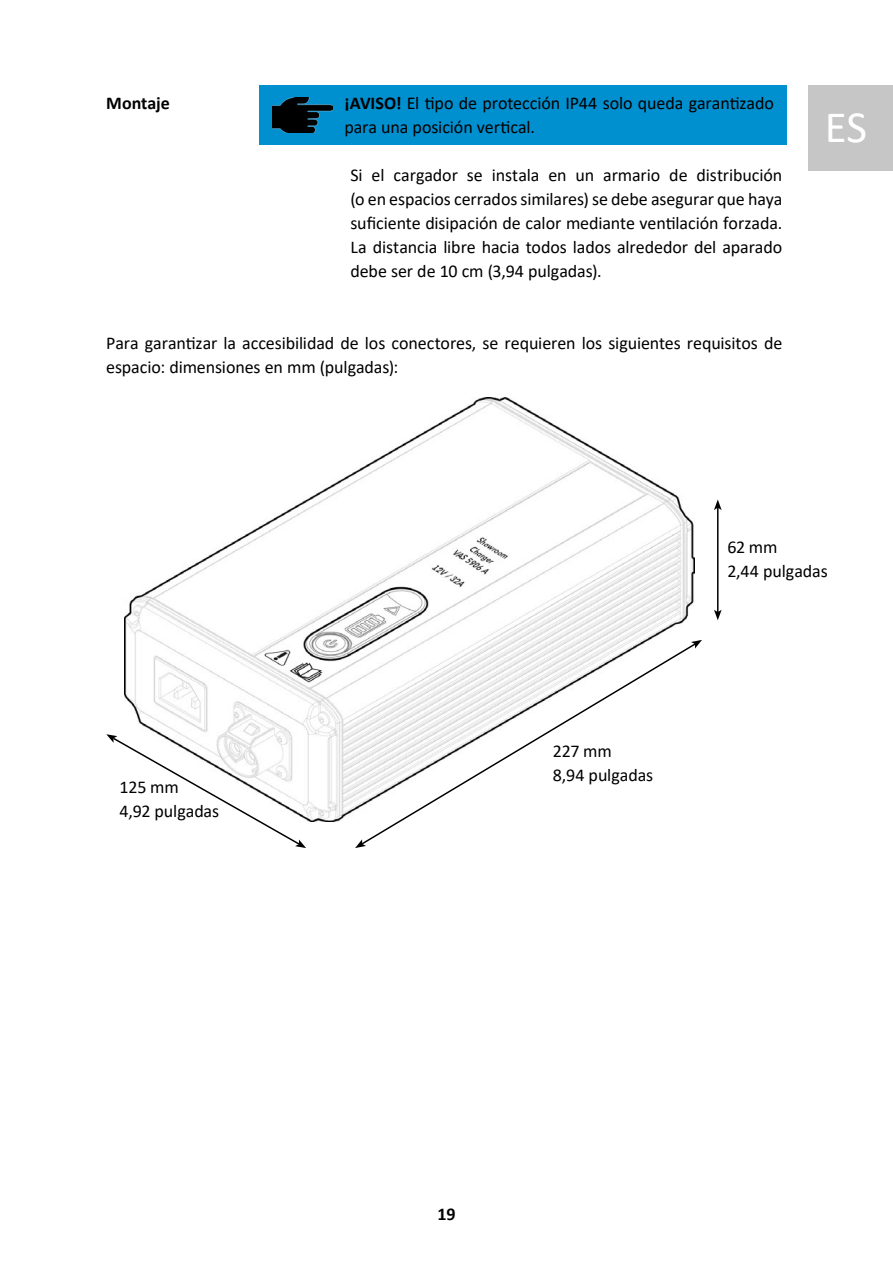
<style>
.page{position:relative;width:893px;height:1263px;background:#fff}
.page>*{position:absolute;margin:0;border:0;box-sizing:border-box;transform-origin:0 0}
.t1{font:45px "Calibri";color:#fff}
.t2{font:18px/24px "Calibri";letter-spacing:-.005em;color:#000}
.t3{font:700 18px "Calibri";color:#000}
.s1{font-weight:700}
</style>
<div class="page">
<div style="left:808px;top:85px;width:85px;height:85px;background:#c6c6c6"></div>
<img style="left:124px;top:397px;width:570px;height:424px">
<hr style="left:717px;top:508px;width:1px;height:104px;background:#000">
<svg style="left:714px;top:499px;width:8px;height:11px"></svg>
<svg style="left:714px;top:610px;width:8px;height:10px"></svg>
<svg style="left:360px;top:642px;width:336px;height:201px"></svg>
<svg style="left:691px;top:640px;width:11px;height:8px"></svg>
<svg style="left:355px;top:839px;width:11px;height:9px"></svg>
<svg style="left:106px;top:734px;width:200px;height:114px"></svg>
<div style="left:259px;top:85px;width:528px;height:60px;background:#008fcf"></div>
<img style="left:273px;top:98px;width:59px;height:34px">
<p class="t3" style="left:106px;top:90px;width:65px">Montaje</p>
<p class="t2" style="left:344px;top:91px;width:431px"><span class="s1">¡AVISO!</span> El tipo de protección IP44 solo queda garantizado para una posición vertical.</p>
<p class="t2" style="left:350px;top:163px;width:433px;text-align:justify">Si el cargador se instala en un armario de distribución (o en espacios cerrados similares) se debe asegurar que haya suficiente disipación de calor mediante ventilación forzada.<br>La distancia libre hacia todos lados alrededor del aparado debe ser de 10 cm (3,94 pulgadas).</p>
<p class="t2" style="left:106px;top:331px;width:678px">Para garantizar la accesibilidad de los conectores, se requieren los siguientes requisitos de espacio: dimensiones en mm (pulgadas):</p>
<h1 class="t1" style="left:825px;top:96px;width:44px">ES</h1>
<p class="t2" style="left:119px;top:775px;width:101px">125 mm<br>4,92 pulgadas</p>
<p class="t2" style="left:553px;top:739px;width:102px">227 mm<br>8,94 pulgadas</p>
<p class="t2" style="left:727px;top:535px;width:102px">62 mm<br>2,44 pulgadas</p>
<p class="t3" style="left:437px;top:1202px;width:20px">19</p>
</div>
